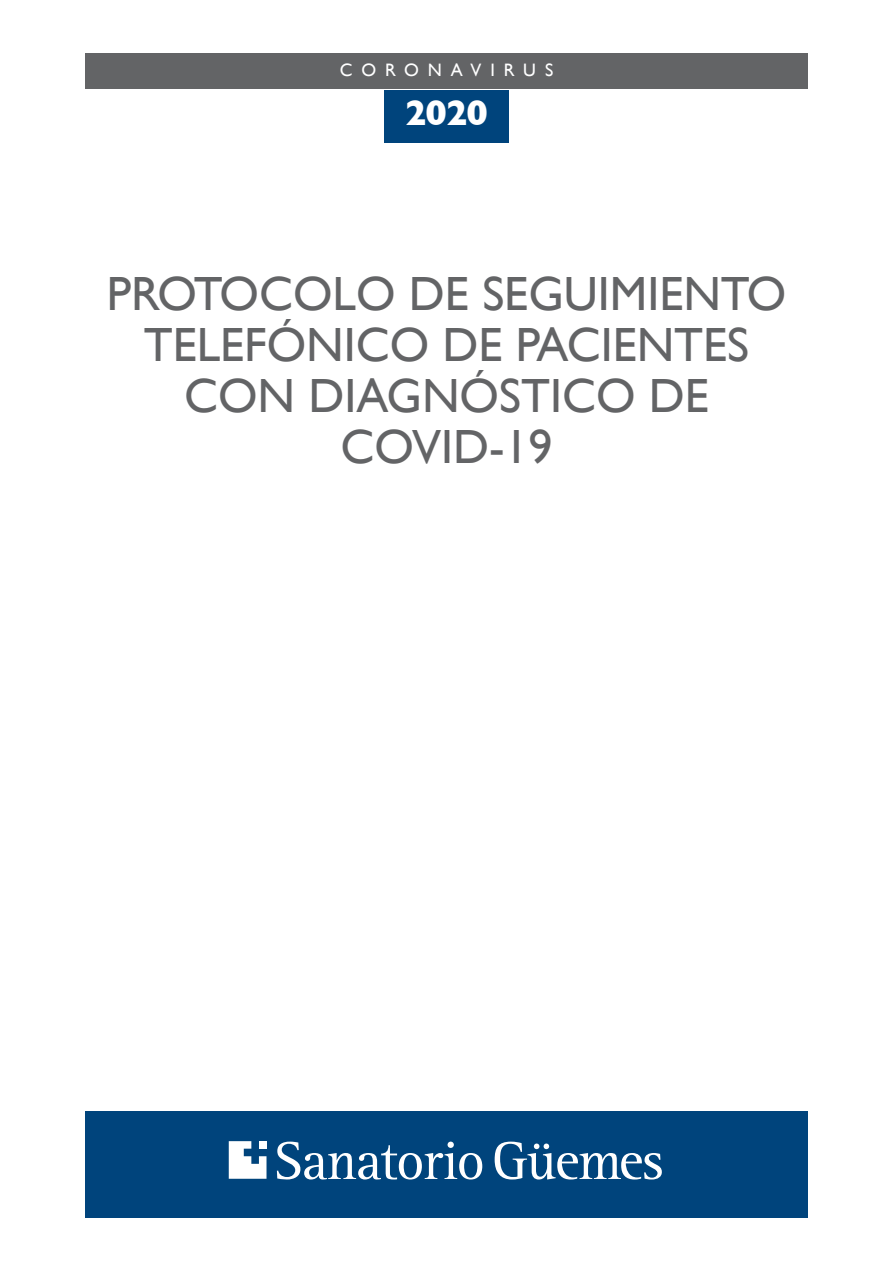
<style>
.page{position:relative;width:893px;height:1263px;background:#fff}
.page>*{position:absolute;margin:0;border:0;box-sizing:border-box;transform-origin:0 0}
.t1{font:48px/51px "Gill Sans";color:#636466;text-align:center}
.t2{font:700 36px "Gill Sans";color:#fff}
.t3{font:18px "Gill Sans";letter-spacing:.5em;color:#fff}
</style>
<div class="page">
<div style="left:384px;top:91px;width:125px;height:52px;background:#00447c"></div>
<div style="left:85px;top:53px;width:723px;height:35px;background:#636466"></div>
<div style="left:85px;top:1111px;width:723px;height:106px;background:#00447c"></div>
<svg style="left:229px;top:1141px;width:37px;height:38px"></svg>
<svg style="left:277px;top:1141px;width:205px;height:38px"></svg>
<svg style="left:495px;top:1141px;width:167px;height:38px"></svg>
<p class="t3" style="left:340px;top:59px;width:215px">CORONAVIRUS</p>
<p class="t2" style="left:405px;top:85px;width:84px">2020</p>
<p class="t1" style="left:107px;top:268px;width:681px">PROTOCOLO DE SEGUIMIENTO<br>TELEFÓNICO DE PACIENTES<br>CON DIAGNÓSTICO DE<br>COVID-19</p>
</div>
